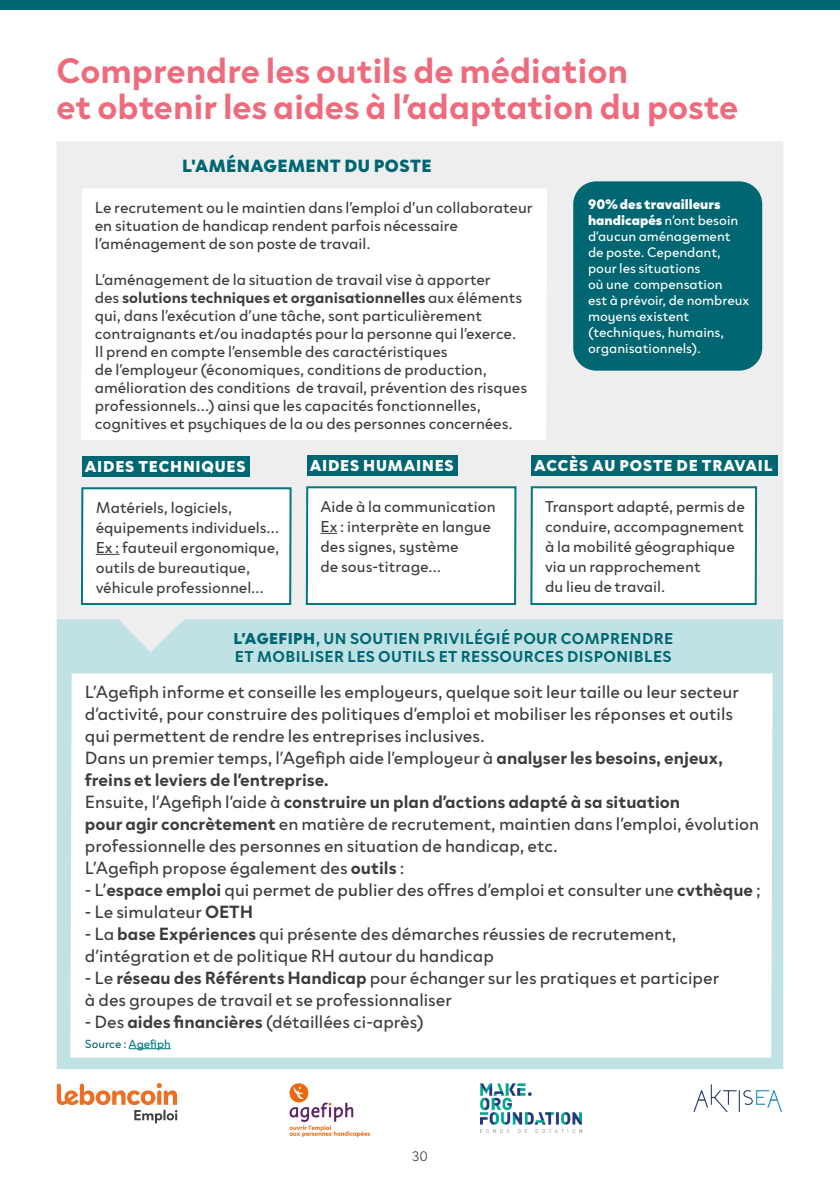
<style>
.page{position:relative;width:840px;height:1191px;background:#fff}
.page>*{position:absolute;margin:0;border:0;box-sizing:border-box;transform-origin:0 0}
.t1{font:700 36px "PSM";color:#ed6b7c}
.t2{font:18px/22px "PSM";color:#3c3c3c}
.t3{font:700 18px "PSM";color:#3c3c3c}
.t4{font:900 18px "PSM";letter-spacing:.025em;color:#006671}
.t5{font:16px/18px "PSM";color:#3c3c3c}
.t6{font:700 16px "PSM";letter-spacing:.025em;color:#006671}
.t7{font:700 16px "PSM";color:#3c3c3c}
.t8{font:900 16px "PSM";letter-spacing:.05em;color:#fff}
.t9{font:14px/16px "PSM";color:#fff}
.t10{font:900 14px "PSM";color:#fff}
.t11{font:300 14px "PSM";color:#1d1d1b}
.t12{font:12px "PSM";color:#006671}
.s1{font-weight:400}
.s2{font-weight:900}
.s3{font-weight:700}
.s4{color:#017783}
</style>
<div class="page">
<img style="left:480px;top:1083px;width:102px;height:49px">
<img style="left:289px;top:1083px;width:81px;height:55px">
<img style="left:693px;top:1084px;width:89px;height:29px">
<svg style="left:57px;top:1083px;width:120px;height:40px"></svg>
<div style="left:0;top:0;width:839px;height:10px;background:#006671"></div>
<div style="left:56px;top:141px;width:726px;height:480px;background:#eee"></div>
<div style="left:57px;top:619px;width:725px;height:450px;background:#c0e2e4"></div>
<svg style="left:81px;top:188px;width:466px;height:252px"></svg>
<svg style="left:529px;top:485px;width:228px;height:121px"></svg>
<svg style="left:80px;top:486px;width:212px;height:120px"></svg>
<svg style="left:305px;top:485px;width:212px;height:121px"></svg>
<svg style="left:114px;top:612px;width:78px;height:40px;background:#d8e8e9"></svg>
<div style="left:82px;top:456px;width:167px;height:20px;background:#006671"></div>
<div style="left:307px;top:455px;width:150px;height:20px;background:#006671"></div>
<div style="left:531px;top:455px;width:246px;height:20px;background:#006671"></div>
<div style="left:573px;top:181px;width:188px;height:190px;background:#006671;border-radius:23px"></div>
<svg style="left:70px;top:673px;width:702px;height:384px"></svg>
<hr style="left:128px;top:1048px;width:43px;height:1px;background:#017783">
<p class="t1" style="left:56px;top:48px;width:572px">Comprendre les outils de médiation</p>
<p class="t1" style="left:56px;top:84px;width:683px">et obtenir les aides à l’adaptation du poste</p>
<p class="t4" style="left:182px;top:154px;width:251px">L'AMÉNAGEMENT DU POSTE</p>
<p class="t5" style="left:95px;top:199px;width:439px">Le recrutement ou le maintien dans l’emploi d’un collaborateur</p>
<p class="t5" style="left:95px;top:217px;width:364px">en situation de handicap rendent parfois nécessaire l’aménagement de son poste de travail.</p>
<p class="t5" style="left:95px;top:271px;width:397px">L’aménagement de la situation de travail vise à apporter</p>
<p class="t7" style="left:95px;top:288px;width:428px"><span class="s1">des</span> solutions techniques et organisationnelles <span class="s1">aux éléments</span></p>
<p class="t5" style="left:95px;top:307px;width:423px">qui, dans l’exécution d’une tâche, sont particulièrement contraignants et/ou inadaptés pour la personne qui l’exerce.</p>
<p class="t5" style="left:95px;top:343px;width:354px">Il prend en compte l’ensemble des caractéristiques</p>
<p class="t5" style="left:95px;top:361px;width:433px">de l’employeur (économiques, conditions de production, amélioration des conditions de travail, prévention des risques professionnels…) ainsi que les capacités fonctionnelles,</p>
<p class="t5" style="left:95px;top:415px;width:419px">cognitives et psychiques de la ou des personnes concernées.</p>
<p class="t10" style="left:587px;top:195px;width:134px">90% des travailleurs</p>
<p class="t9" style="left:587px;top:212px;width:152px"><span class="s2">handicapés</span> n’ont besoin d’aucun aménagement</p>
<p class="t9" style="left:587px;top:244px;width:134px">de poste. Cependant,</p>
<p class="t9" style="left:587px;top:260px;width:114px">pour les situations</p>
<p class="t9" style="left:587px;top:276px;width:136px">où une compensation</p>
<p class="t9" style="left:587px;top:292px;width:163px">est à prévoir, de nombreux moyens existent</p>
<p class="t9" style="left:587px;top:324px;width:137px">(techniques, humains, organisationnels).</p>
<p class="t8" style="left:85px;top:456px;width:162px">AIDES TECHNIQUES</p>
<p class="t8" style="left:309px;top:455px;width:145px">AIDES HUMAINES</p>
<p class="t8" style="left:534px;top:455px;width:240px">ACCÈS AU POSTE DE TRAVAIL</p>
<p class="t5" style="left:96px;top:498px;width:138px">Matériels, logiciels,</p>
<p class="t5" style="left:96px;top:518px;width:185px">équipements individuels…</p>
<p class="t5" style="left:96px;top:538px;width:185px">Ex : fauteuil ergonomique,</p>
<p class="t5" style="left:96px;top:558px;width:156px">outils de bureautique,</p>
<p class="t5" style="left:96px;top:578px;width:170px">véhicule professionnel…</p>
<p class="t5" style="left:320px;top:497px;width:176px">Aide à la communication</p>
<p class="t5" style="left:320px;top:516px;width:172px;line-height:20px">Ex : interprète en langue des signes, système</p>
<p class="t5" style="left:320px;top:557px;width:122px">de sous-titrage…</p>
<p class="t5" style="left:545px;top:496px;width:201px;line-height:20px">Transport adapté, permis de conduire, accompagnement</p>
<p class="t5" style="left:545px;top:537px;width:191px">à la mobilité géographique</p>
<p class="t5" style="left:545px;top:557px;width:157px">via un rapprochement</p>
<p class="t5" style="left:545px;top:577px;width:122px">du lieu de travail.</p>
<p class="t6" style="left:233px;top:628px;width:441px"><span class="s2">L’AGEFIPH</span>, UN SOUTIEN PRIVILÉGIÉ POUR COMPRENDRE</p>
<p class="t6" style="left:235px;top:646px;width:438px">ET MOBILISER LES OUTILS ET RESSOURCES DISPONIBLES</p>
<p class="t2" style="left:85px;top:680px;width:655px">L’Agefiph informe et conseille les employeurs, quelque soit leur taille ou leur secteur d’activité, pour construire des politiques d’emploi et mobiliser les réponses et outils</p>
<p class="t2" style="left:85px;top:724px;width:401px">qui permettent de rendre les entreprises inclusives.</p>
<p class="t2" style="left:85px;top:746px;width:639px">Dans un premier temps, l’Agefiph aide l’employeur à <span class="s3">analyser les besoins, enjeux,</span></p>
<p class="t3" style="left:85px;top:768px;width:245px">freins et leviers de l’entreprise.</p>
<p class="t3" style="left:85px;top:790px;width:596px"><span class="s1">Ensuite, l’Agefiph l’aide à</span> construire un plan d’actions adapté à sa situation</p>
<p class="t2" style="left:85px;top:812px;width:675px"><span class="s3">pour agir concrètement</span> en matière de recrutement, maintien dans l’emploi, évolution professionnelle des personnes en situation de handicap, etc.</p>
<p class="t2" style="left:85px;top:856px;width:321px">L’Agefiph propose également des <span class="s3">outils</span> :</p>
<p class="t2" style="left:85px;top:878px;width:677px">- L’<span class="s3">espace emploi</span> qui permet de publier des offres d’emploi et consulter une <span class="s3">cvthèque</span> ;</p>
<p class="t2" style="left:85px;top:900px;width:170px">- Le simulateur <span class="s3">OETH</span></p>
<p class="t2" style="left:85px;top:922px;width:592px">- La <span class="s3">base Expériences</span> qui présente des démarches réussies de recrutement,</p>
<p class="t2" style="left:85px;top:944px;width:410px">d’intégration et de politique RH autour du handicap</p>
<p class="t2" style="left:85px;top:966px;width:635px">- Le <span class="s3">réseau des Référents Handicap</span> pour échanger sur les pratiques et participer</p>
<p class="t2" style="left:85px;top:988px;width:368px">à des groupes de travail et se professionnaliser</p>
<p class="t2" style="left:85px;top:1010px;width:340px">- Des <span class="s3">aides financières</span> (détaillées ci-après)</p>
<p class="t12" style="left:85px;top:1036px;width:87px">Source : <span class="s4">Agefiph</span></p>
<p class="t11" style="left:412px;top:1148px;width:17px">30</p>
</div>
